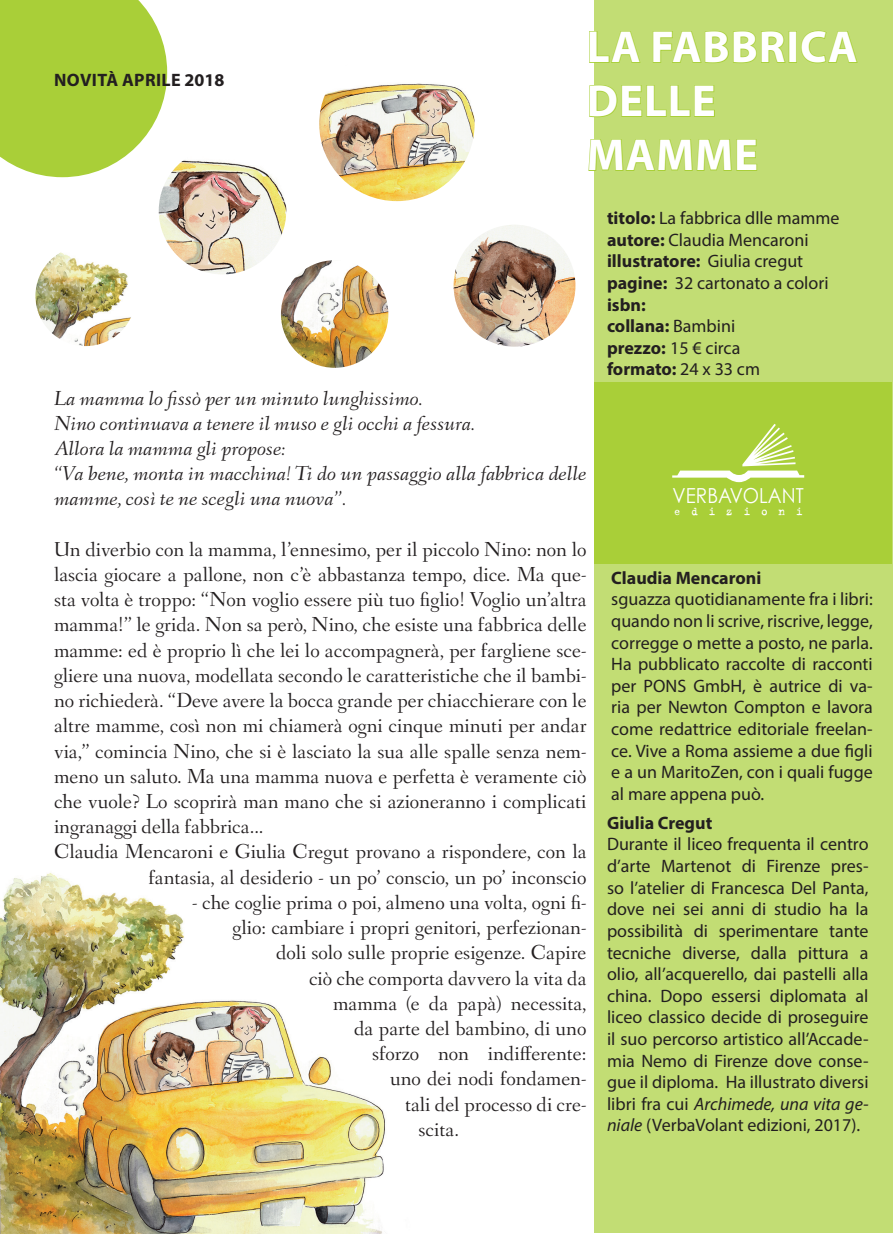
<style>
.page{position:relative;width:893px;height:1234px;background:#fff}
.page>*{position:absolute;margin:0;border:0;box-sizing:border-box;transform-origin:0 0}
.t1{font:700 45px/54px "Myriad Pro";letter-spacing:.02em;color:#fff}
.t2{font:21px "Fanwood";color:#231f20}
.t3{font:italic 21px/25.2px "Fanwood";color:#231f20}
.t4{font:20.7px "Century Gothic";color:#fff;scale:.91 1}
.t5{font:18px/21.6px "Myriad Pro";color:#231f20;text-align:justify}
.t6{font:700 18px "Myriad Pro";color:#231f20}
.t7{font:700 18px "Myriad Pro";letter-spacing:.02em;color:#231f20}
.t8{font:12.75px "Trixie";letter-spacing:.81em;color:#fff}
.s1{font-weight:700}
.s2{font-style:italic}
</style>
<div class="page">
<div style="left:595px;top:1px;width:298px;height:1231px;background:#c2dd74"></div>
<div style="left:595px;top:382px;width:297px;height:181px;background:#a9cf38"></div>
<svg style="left:672px;top:424px;width:132px;height:58px"></svg>
<svg style="left:0;top:0;width:167px;height:177px;background:#b2d44e"></svg>
<img style="left:35px;top:245px;width:101px;height:101px;border-radius:50px">
<img style="left:159px;top:147px;width:127px;height:127px;border-radius:64px">
<img style="left:319px;top:83px;width:156px;height:118px">
<img style="left:281px;top:260px;width:107px;height:108px;border-radius:54px">
<img style="left:454px;top:225px;width:121px;height:121px;border-radius:61px">
<img style="left:0;top:873px;width:386px;height:359px">
<svg style="left:589px;top:30px;width:52px;height:34px"></svg>
<svg style="left:652px;top:30px;width:134px;height:34px"></svg>
<div style="left:789px;top:31px;width:8px;height:32px;border:2px solid #a9cf38"></div>
<svg style="left:801px;top:30px;width:57px;height:34px"></svg>
<svg style="left:589px;top:84px;width:126px;height:34px"></svg>
<svg style="left:588px;top:138px;width:170px;height:34px"></svg>
<p class="t7" style="left:54px;top:68px;width:172px">novità aprile 2018</p>
<h1 class="t1" style="left:587px;top:18px;width:272px">la fabbrica delle mamme</h1>
<p class="t5" style="left:607px;top:207px;width:234px;text-align:left"><span class="s1">titolo:</span> La fabbrica dlle mamme <span class="s1">autore:</span> Claudia Mencaroni <span class="s1">illustratore:</span> Giulia cregut <span class="s1">pagine:</span> 32 cartonato a colori <span class="s1">isbn:<br>collana:</span> Bambini<br><span class="s1">prezzo:</span> 15 € circa<br><span class="s1">formato:</span> 24 x 33 cm</p>
<p class="t3" style="left:54px;top:386px;width:534px">La mamma lo fissò per un minuto lunghissimo.<br>Nino continuava a tenere il muso e gli occhi a fessura.<br>Allora la mamma gli propose:<br>“Va bene, monta in macchina! Ti do un passaggio alla fabbrica delle mamme, così te ne scegli una nuova”.</p>
<p class="t2" style="left:54px;top:537px;width:534px">Un diverbio con la mamma, l’ennesimo, per il piccolo Nino: non lo</p>
<p class="t2" style="left:54px;top:562px;width:534px">lascia giocare a pallone, non c’è abbastanza tempo, dice. Ma que-</p>
<p class="t2" style="left:54px;top:587px;width:534px">sta volta è troppo: “Non voglio essere più tuo figlio! Voglio un’altra</p>
<p class="t2" style="left:54px;top:612px;width:534px">mamma!” le grida. Non sa però, Nino, che esiste una fabbrica delle</p>
<p class="t2" style="left:54px;top:637px;width:534px">mamme: ed è proprio lì che lei lo accompagnerà, per fargliene sce-</p>
<p class="t2" style="left:54px;top:663px;width:534px">gliere una nuova, modellata secondo le caratteristiche che il bambi-</p>
<p class="t2" style="left:54px;top:688px;width:534px">no richiederà. “Deve avere la bocca grande per chiacchierare con le</p>
<p class="t2" style="left:54px;top:713px;width:534px">altre mamme, così non mi chiamerà ogni cinque minuti per andar</p>
<p class="t2" style="left:54px;top:738px;width:534px">via,” comincia Nino, che si è lasciato la sua alle spalle senza nem-</p>
<p class="t2" style="left:54px;top:763px;width:534px">meno un saluto. Ma una mamma nuova e perfetta è veramente ciò</p>
<p class="t2" style="left:54px;top:789px;width:534px">che vuole? Lo scoprirà man mano che si azioneranno i complicati</p>
<p class="t2" style="left:54px;top:814px;width:211px">ingranaggi della fabbrica...</p>
<p class="t2" style="left:54px;top:839px;width:534px">Claudia Mencaroni e Giulia Cregut provano a rispondere, con la</p>
<p class="t2" style="left:148px;top:864px;width:439px">fantasia, al desiderio - un po’ conscio, un po’ inconscio</p>
<p class="t2" style="left:192px;top:889px;width:396px">- che coglie prima o poi, almeno una volta, ogni fi-</p>
<p class="t2" style="left:232px;top:915px;width:355px">glio: cambiare i propri genitori, perfezionan-</p>
<p class="t2" style="left:276px;top:940px;width:312px">doli solo sulle proprie esigenze. Capire</p>
<p class="t2" style="left:309px;top:965px;width:279px">ciò che comporta davvero la vita da</p>
<p class="t2" style="left:333px;top:990px;width:255px">mamma (e da papà) necessita,</p>
<p class="t2" style="left:354px;top:1015px;width:234px">da parte del bambino, di uno</p>
<p class="t2" style="left:372px;top:1041px;width:216px">sforzo non indifferente:</p>
<p class="t2" style="left:390px;top:1066px;width:198px">uno dei nodi fondamen-</p>
<p class="t2" style="left:405px;top:1091px;width:183px">tali del processo di cre-</p>
<p class="t2" style="left:418px;top:1116px;width:42px">scita.</p>
<p class="t4" style="left:673px;top:482px;width:146px">VERBAVOLANT</p>
<p class="t8" style="left:674px;top:503px;width:131px">edizioni</p>
<p class="t6" style="left:611px;top:565px;width:151px">Claudia Mencaroni</p>
<p class="t5" style="left:611px;top:588px;width:263px">sguazza quotidianamente fra i libri: quando non li scrive, riscrive, legge, corregge o mette a posto, ne parla.<br>Ha pubblicato raccolte di racconti per PONS GmbH, è autrice di va&shy;ria per Newton Compton e lavora come redattrice editoriale freelan&shy;ce. Vive a Roma assieme a due figli e a un MaritoZen, con i quali fugge al mare appena può.</p>
<p class="t6" style="left:607px;top:810px;width:107px">Giulia Cregut</p>
<p class="t5" style="left:607px;top:833px;width:263px">Durante il liceo frequenta il centro d’arte Martenot di Firenze pres&shy;so l’atelier di Francesca Del Panta, dove nei sei anni di studio ha la possibilità di sperimentare tante tecniche diverse, dalla pittura a olio, all’acquerello, dai pastelli alla china. Dopo essersi diplomata al liceo classico decide di proseguire il suo percorso artistico all’Accade&shy;mia Nemo di Firenze dove conse&shy;gue il diploma. Ha illustrato diversi libri fra cui <span class="s2">Archimede, una vita ge&shy;niale</span> (VerbaVolant edizioni, 2017).</p>
</div>
